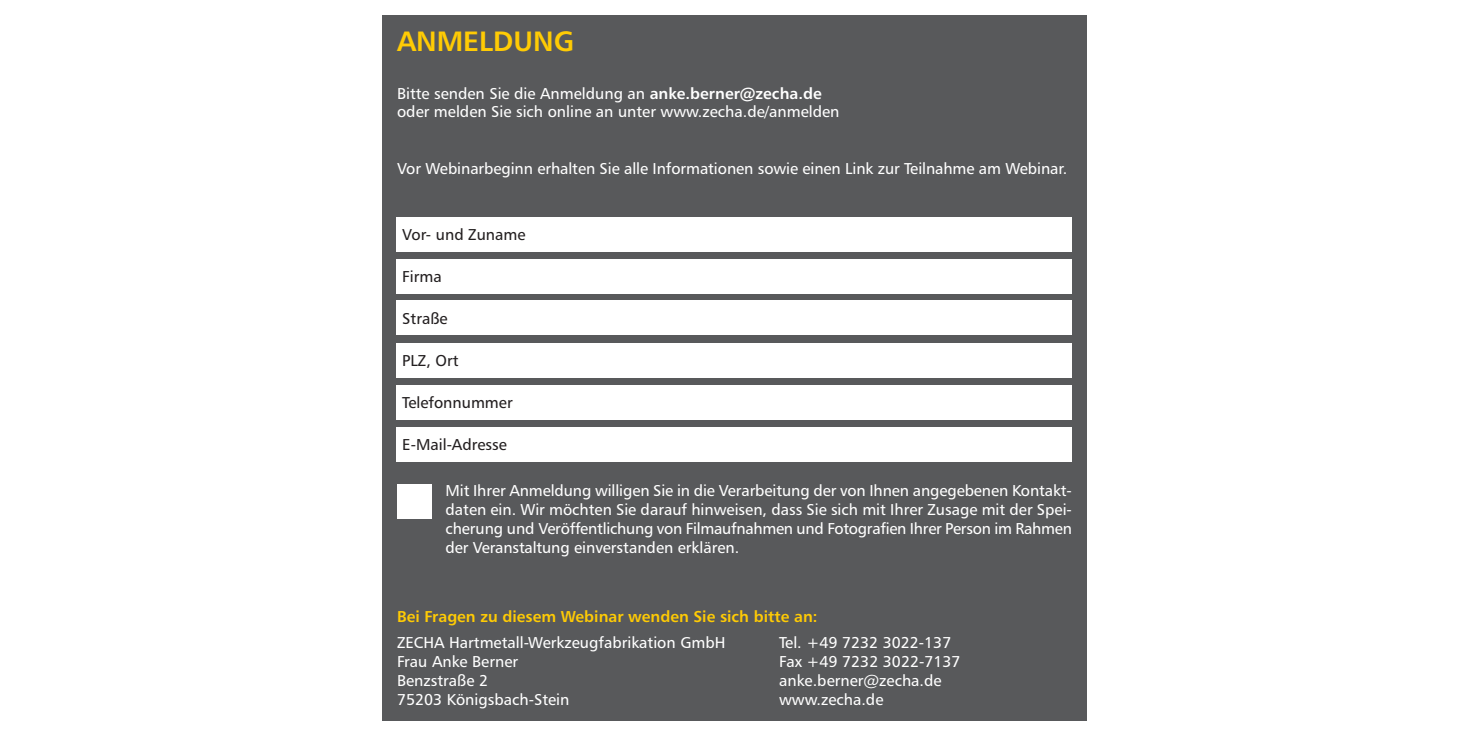
<style>
.page{position:relative;width:1469px;height:735px;background:#fff}
.page>*{position:absolute;margin:0;border:0;box-sizing:border-box;transform-origin:0 0}
.t1{font:28px "Humanist 777 BT Bold B";color:#ffcb04}
.t2{font:15.75px/18.9px "Humanist 777 BT Roman B";color:#fff}
.t3{font:15.75px "Humanist 777 BT Roman B";color:#231f20}
.t4{font:15.75px "Humanist 777 BT Bold B";color:#ffcb04}
.s1{font-family:"Humanist 777 BT Bold B"}
</style>
<div class="page">
<div style="left:382px;top:15px;width:704px;height:704px;background:#58595b"></div>
<div style="left:397px;top:217px;width:675px;height:34px;background:#fff"></div>
<div style="left:397px;top:258px;width:675px;height:35px;background:#fff"></div>
<div style="left:397px;top:300px;width:675px;height:35px;background:#fff"></div>
<div style="left:397px;top:343px;width:675px;height:34px;background:#fff"></div>
<div style="left:397px;top:385px;width:675px;height:34px;background:#fff"></div>
<div style="left:397px;top:427px;width:675px;height:35px;background:#fff"></div>
<div style="left:397px;top:484px;width:34px;height:34px;background:#fff"></div>
<h1 class="t1" style="left:397px;top:30px;width:179px">ANMELDUNG</h1>
<p class="t2" style="left:397px;top:85px;width:444px">Bitte senden Sie die Anmeldung an <span class="s1">anke.berner@zecha.de </span>oder melden Sie sich online an unter www.zecha.de/anmelden</p>
<p class="t2" style="left:397px;top:160px;width:671px">Vor Webinarbeginn erhalten Sie alle Informationen sowie einen Link zur Teilnahme am Webinar.</p>
<p class="t3" style="left:402px;top:228px;width:125px">Vor- und Zuname</p>
<p class="t3" style="left:402px;top:270px;width:41px">Firma</p>
<p class="t3" style="left:402px;top:312px;width:47px">Straße</p>
<p class="t3" style="left:402px;top:354px;width:58px">PLZ, Ort</p>
<p class="t3" style="left:402px;top:396px;width:112px">Telefonnummer</p>
<p class="t3" style="left:402px;top:438px;width:106px">E-Mail-Adresse</p>
<p class="t2" style="left:445px;top:482px;width:628px;text-align:justify">Mit Ihrer Anmeldung willigen Sie in die Verarbeitung der von Ihnen angegebenen Kontakt&shy;daten ein. Wir möchten Sie darauf hinweisen, dass Sie sich mit Ihrer Zusage mit der Spei&shy;cherung und Veröffentlichung von Filmaufnahmen und Fotografien Ihrer Person im Rahmen der Veranstaltung einverstanden erklären.</p>
<p class="t4" style="left:397px;top:609px;width:422px">Bei Fragen zu diesem Webinar wenden Sie sich bitte an:</p>
<p class="t2" style="left:397px;top:634px;width:330px">ZECHA Hartmetall-Werkzeugfabrikation GmbH<br>Frau Anke Berner<br>Benzstraße 2<br>75203 Königsbach-Stein</p>
<p class="t2" style="left:779px;top:634px;width:183px">Tel. +49 7232 3022-137<br>Fax +49 7232 3022-7137 anke.berner@zecha.de www.zecha.de</p>
</div>
